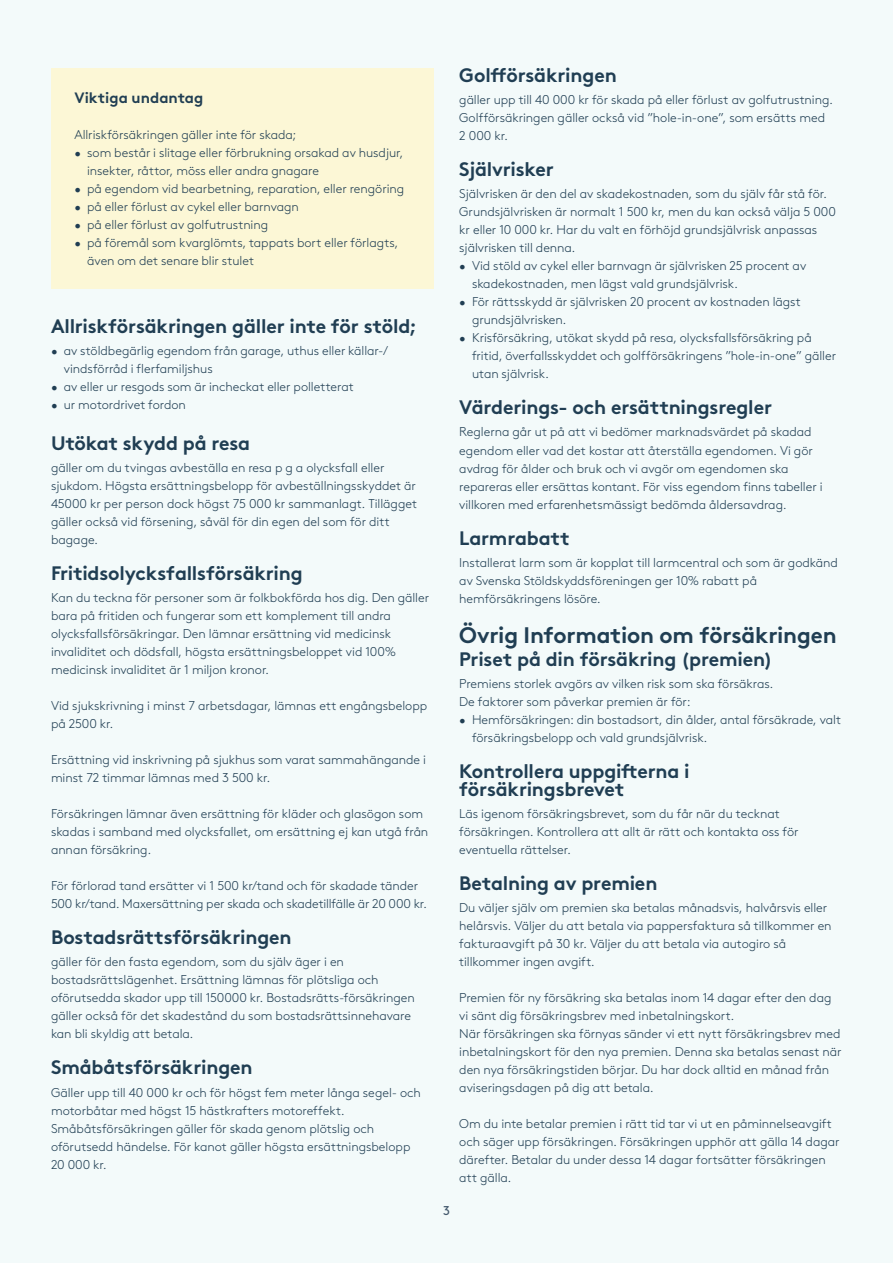
<style>
.page{position:relative;width:893px;height:1263px;background:#f3fafa}
.page>*{position:absolute;margin:0;border:0;box-sizing:border-box;transform-origin:0 0}
.t1{font:700 22.5px "Gjen Brown OT";letter-spacing:-.01em;color:#203e53}
.t2{font:700 19.5px/18px "Gjen Brown OT";letter-spacing:-.01em;color:#203e53}
.t3{font:15px "Gjen Brown OT Bold Alt";color:#203e53}
.t4{font:300 12.75px/18px "Gjen Brown OT";color:#203e53}
.t5{font:12.75px "Gjen Brown OT";color:#43586c}
</style>
<div class="page">
<div style="left:51px;top:68px;width:383px;height:220px;background:#fcf7d6"></div>
<p class="t3" style="left:74px;top:85px;width:131px">Viktiga undantag</p>
<p class="t4" style="left:74px;top:124px;width:223px">Allriskförsäkringen gäller inte för skada;</p>
<p class="t4" style="left:87px;top:142px;width:318px;text-indent:-13px">• som består i slitage eller förbrukning orsakad av husdjur, insekter, råttor, möss eller andra gnagare</p>
<p class="t4" style="left:74px;top:178px;width:331px">• på egendom vid bearbetning, reparation, eller rengöring</p>
<p class="t4" style="left:74px;top:196px;width:226px">• på eller förlust av cykel eller barnvagn</p>
<p class="t4" style="left:74px;top:214px;width:195px">• på eller förlust av golfutrustning</p>
<p class="t4" style="left:87px;top:232px;width:313px;text-indent:-13px">• på föremål som kvarglömts, tappats bort eller förlagts, även om det senare blir stulet</p>
<h2 class="t2" style="left:51px;top:315px;width:367px">Allriskförsäkringen gäller inte för stöld;</h2>
<p class="t4" style="left:64px;top:341px;width:326px;text-indent:-13px">• av stöldbegärlig egendom från garage, uthus eller källar-/ vindsförråd i flerfamiljshus</p>
<p class="t4" style="left:51px;top:377px;width:304px">• av eller ur resgods som är incheckat eller polletterat</p>
<p class="t4" style="left:51px;top:395px;width:136px">• ur motordrivet fordon</p>
<h2 class="t2" style="left:51px;top:432px;width:201px">Utökat skydd på resa</h2>
<p class="t4" style="left:51px;top:457px;width:368px">gäller om du tvingas avbeställa en resa p g a olycksfall eller sjukdom. Högsta ersättningsbelopp för avbeställningsskyddet är 45000 kr per person dock högst 75 000 kr sammanlagt. Tillägget gäller också vid försening, såväl för din egen del som för ditt bagage.</p>
<h2 class="t2" style="left:51px;top:562px;width:253px">Fritidsolycksfallsförsäkring</h2>
<p class="t4" style="left:51px;top:588px;width:380px">Kan du teckna för personer som är folkbokförda hos dig. Den gäller bara på fritiden och fungerar som ett komplement till andra olycksfallsförsäkringar. Den lämnar ersättning vid medicinsk invaliditet och dödsfall, högsta ersättningsbeloppet vid 100% medicinsk invaliditet är 1 miljon kronor.</p>
<p class="t4" style="left:51px;top:696px;width:378px">Vid sjukskrivning i minst 7 arbetsdagar, lämnas ett engångsbelopp på 2500 kr.</p>
<p class="t4" style="left:51px;top:750px;width:377px">Ersättning vid inskrivning på sjukhus som varat sammahängande i minst 72 timmar lämnas med 3 500 kr.</p>
<p class="t4" style="left:51px;top:804px;width:379px">Försäkringen lämnar även ersättning för kläder och glasögon som skadas i samband med olycksfallet, om ersättning ej kan utgå från annan försäkring.</p>
<p class="t4" style="left:51px;top:876px;width:377px">För förlorad tand ersätter vi 1 500 kr/tand och för skadade tänder<br>500 kr/tand. Maxersättning per skada och skadetillfälle är 20 000 kr.</p>
<h2 class="t2" style="left:51px;top:926px;width:242px">Bostadsrättsförsäkringen</h2>
<p class="t4" style="left:51px;top:952px;width:365px">gäller för den fasta egendom, som du själv äger i en bostadsrättslägenhet. Ersättning lämnas för plötsliga och oförutsedda skador upp till 150000 kr. Bostadsrätts-försäkringen gäller också för det skadestånd du som bostadsrättsinnehavare kan bli skyldig att betala.</p>
<h2 class="t2" style="left:51px;top:1056px;width:203px">Småbåtsförsäkringen</h2>
<p class="t4" style="left:51px;top:1082px;width:371px">Gäller upp till 40 000 kr och för högst fem meter långa segel- och motorbåtar med högst 15 hästkrafters motoreffekt.<br>Småbåtsförsäkringen gäller för skada genom plötslig och oförutsedd händelse. För kanot gäller högsta ersättningsbelopp 20 000 kr.</p>
<p class="t5" style="left:443px;top:1201px;width:8px">3</p>
<h2 class="t2" style="left:459px;top:64px;width:159px">Golfförsäkringen</h2>
<p class="t4" style="left:459px;top:90px;width:375px">gäller upp till 40 000 kr för skada på eller förlust av golfutrustning.<br>Golfförsäkringen gäller också vid ”hole-in-one”, som ersätts med<br>2 000 kr.</p>
<h2 class="t2" style="left:459px;top:158px;width:96px">Självrisker</h2>
<p class="t4" style="left:459px;top:184px;width:378px">Självrisken är den del av skadekostnaden, som du själv får stå för.<br>Grundsjälvrisken är normalt 1 500 kr, men du kan också välja 5 000 kr eller 10 000 kr. Har du valt en förhöjd grundsjälvrisk anpassas självrisken till denna.</p>
<p class="t4" style="left:472px;top:256px;width:336px;text-indent:-13px">• Vid stöld av cykel eller barnvagn är självrisken 25 procent av skadekostnaden, men lägst vald grundsjälvrisk.</p>
<p class="t4" style="left:472px;top:292px;width:330px;text-indent:-13px">• För rättsskydd är självrisken 20 procent av kostnaden lägst grundsjälvrisken.</p>
<p class="t4" style="left:472px;top:328px;width:366px;text-indent:-13px">• Krisförsäkring, utökat skydd på resa, olycksfallsförsäkring på fritid, överfallsskyddet och golfförsäkringens ”hole-in-one” gäller utan självrisk.</p>
<h2 class="t2" style="left:459px;top:396px;width:314px">Värderings- och ersättningsregler</h2>
<p class="t4" style="left:459px;top:422px;width:365px">Reglerna går ut på att vi bedömer marknadsvärdet på skadad egendom eller vad det kostar att återställa egendomen. Vi gör avdrag för ålder och bruk och vi avgör om egendomen ska repareras eller ersättas kontant. För viss egendom finns tabeller i villkoren med erfarenhetsmässigt bedömda åldersavdrag.</p>
<h2 class="t2" style="left:459px;top:527px;width:112px">Larmrabatt</h2>
<p class="t4" style="left:459px;top:552px;width:380px">Installerat larm som är kopplat till larmcentral och som är godkänd av Svenska Stöldskyddsföreningen ger 10% rabatt på hemförsäkringens lösöre.</p>
<h1 class="t1" style="left:459px;top:617px;width:379px">Övrig Information om försäkringen</h1>
<h2 class="t2" style="left:459px;top:648px;width:315px">Priset på din försäkring (premien)</h2>
<p class="t4" style="left:459px;top:673px;width:316px">Premiens storlek avgörs av vilken risk som ska försäkras.<br>De faktorer som påverkar premien är för:</p>
<p class="t4" style="left:472px;top:709px;width:371px;text-indent:-13px">• Hemförsäkringen: din bostadsort, din ålder, antal försäkrade, valt försäkringsbelopp och vald grundsjälvrisk.</p>
<h2 class="t2" style="left:459px;top:760px;width:232px">Kontrollera uppgifterna i försäkringsbrevet</h2>
<p class="t4" style="left:459px;top:804px;width:341px">Läs igenom försäkringsbrevet, som du får när du tecknat försäkringen. Kontrollera att allt är rätt och kontakta oss för eventuella rättelser.</p>
<h2 class="t2" style="left:459px;top:872px;width:200px">Betalning av premien</h2>
<p class="t4" style="left:459px;top:898px;width:374px">Du väljer själv om premien ska betalas månadsvis, halvårsvis eller helårsvis. Väljer du att betala via pappersfaktura så tillkommer en fakturaavgift på 30 kr. Väljer du att betala via autogiro så tillkommer ingen avgift.</p>
<p class="t4" style="left:459px;top:988px;width:384px">Premien för ny försäkring ska betalas inom 14 dagar efter den dag vi sänt dig försäkringsbrev med inbetalningskort.<br>När försäkringen ska förnyas sänder vi ett nytt försäkringsbrev med inbetalningskort för den nya premien. Denna ska betalas senast när den nya försäkringstiden börjar. Du har dock alltid en månad från aviseringsdagen på dig att betala.</p>
<p class="t4" style="left:459px;top:1114px;width:382px">Om du inte betalar premien i rätt tid tar vi ut en påminnelseavgift och säger upp försäkringen. Försäkringen upphör att gälla 14 dagar därefter. Betalar du under dessa 14 dagar fortsätter försäkringen att gälla.</p>
</div>
